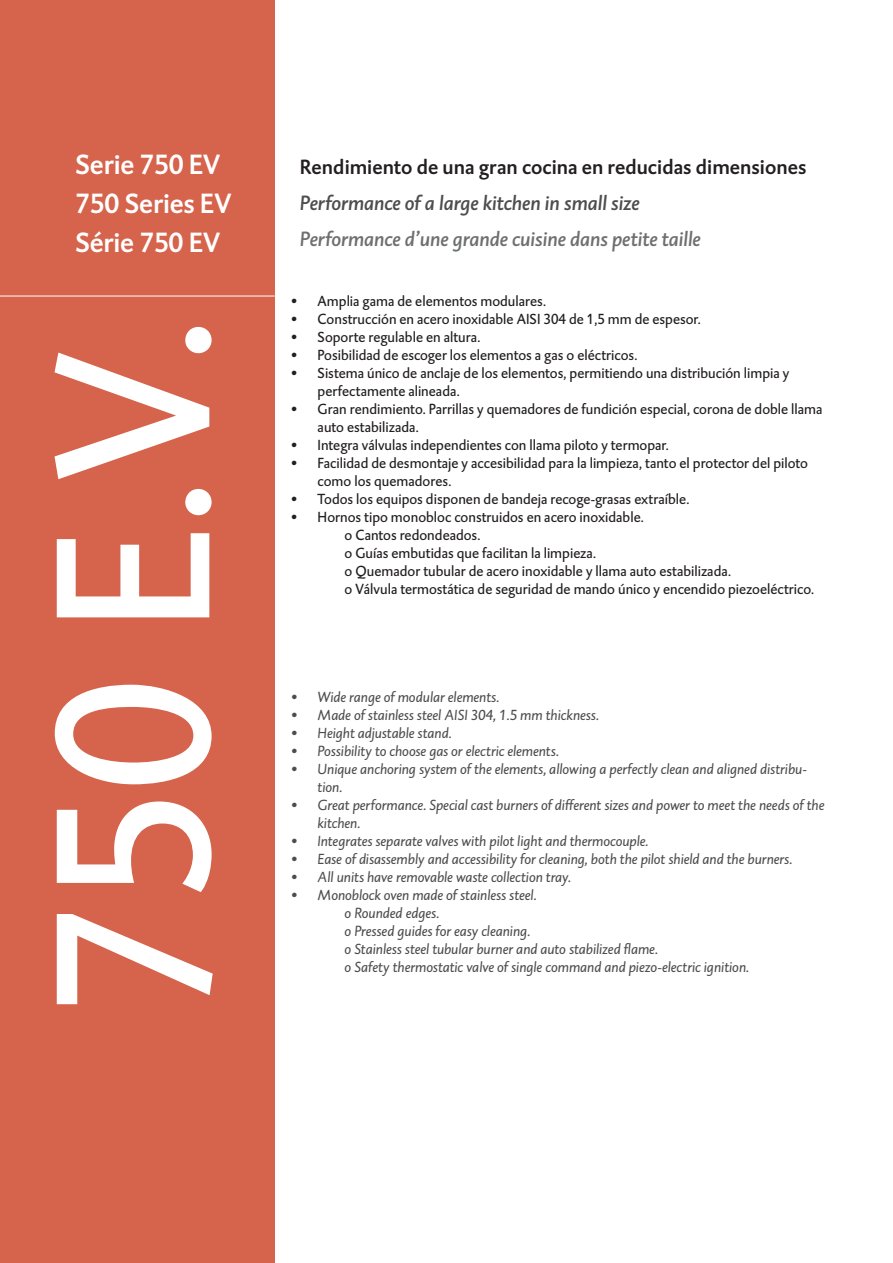
<style>
.page{position:relative;width:893px;height:1263px;background:#fff}
.page>*{position:absolute;margin:0;border:0;box-sizing:border-box;transform-origin:0 0}
.t1{font:225px "DTL Caspari T";color:#fff}
.t2{font:500 28.5px/39px "DTL Caspari T";letter-spacing:-.01em;color:#fff}
.t3{font:500 21px "DTL Caspari T";color:#231f20}
.t4{font:italic 500 21px "DTL Caspari T";letter-spacing:-.005em;color:#6d6f71}
.t5{font:italic 500 21px "DTL Caspari T";letter-spacing:-.005em;color:#4d4d4f}
.t6{font:15px/18px "DTL Caspari T";color:#231f20}
.t7{font:italic 15px/18px "DTL Caspari T";letter-spacing:-.005em;color:#4d4d4f}
</style>
<div class="page">
<div style="left:0;top:0;width:274px;height:1263px;background:#d6634b"></div>
<hr style="left:0;top:296px;width:275px;height:1px;background:#fff">
<h2 class="t2" style="left:75px;top:144px;width:158px">Serie 750 EV<br>750 Series EV<br>Série 750 EV</h2>
<h1 class="t1" style="left:-2px;top:1016px;width:699px;rotate:-90deg">750 E.V.</h1>
<h3 class="t3" style="left:300px;top:154px;width:508px">Rendimiento de una gran cocina en reducidas dimensiones</h3>
<h3 class="t5" style="left:300px;top:190px;width:341px">Performance of a large kitchen in small size</h3>
<h3 class="t4" style="left:300px;top:226px;width:402px">Performance d’une grande cuisine dans petite taille</h3>
<p class="t6" style="left:291px;top:292px;width:257px">• Amplia gama de elementos modulares.</p>
<p class="t6" style="left:291px;top:310px;width:412px">• Construcción en acero inoxidable AISI 304 de 1,5 mm de espesor.</p>
<p class="t6" style="left:291px;top:328px;width:191px">• Soporte regulable en altura.</p>
<p class="t6" style="left:291px;top:346px;width:348px">• Posibilidad de escoger los elementos a gas o eléctricos.</p>
<p class="t6" style="left:318px;top:364px;width:473px;text-indent:-27px">• Sistema único de anclaje de los elementos, permitiendo una distribución limpia y perfectamente alineada.</p>
<p class="t6" style="left:318px;top:400px;width:506px;text-indent:-27px">• Gran rendimiento. Parrillas y quemadores de fundición especial, corona de doble llama auto estabilizada.</p>
<p class="t6" style="left:291px;top:436px;width:380px">• Integra válvulas independientes con llama piloto y termopar.</p>
<p class="t6" style="left:318px;top:454px;width:492px;text-indent:-27px">• Facilidad de desmontaje y accesibilidad para la limpieza, tanto el protector del piloto como los quemadores.</p>
<p class="t6" style="left:291px;top:490px;width:400px">• Todos los equipos disponen de bandeja recoge-grasas extraíble.</p>
<p class="t6" style="left:345px;top:508px;width:471px;text-indent:-54px">• Hornos tipo monobloc construidos en acero inoxidable.<br>o Cantos redondeados.<br>o Guías embutidas que facilitan la limpieza.<br>o Quemador tubular de acero inoxidable y llama auto estabilizada.<br>o Válvula termostática de seguridad de mando único y encendido piezoeléctrico.</p>
<p class="t7" style="left:291px;top:688px;width:210px">• Wide range of modular elements.</p>
<p class="t7" style="left:291px;top:706px;width:310px">• Made of stainless steel AISI 304, 1.5 mm thickness.</p>
<p class="t7" style="left:291px;top:724px;width:163px">• Height adjustable stand.</p>
<p class="t7" style="left:291px;top:742px;width:270px">• Possibility to choose gas or electric elements.</p>
<p class="t7" style="left:318px;top:760px;width:491px;text-indent:-27px">• Unique anchoring system of the elements, allowing a perfectly clean and aligned distribu&shy;tion.</p>
<p class="t7" style="left:318px;top:796px;width:508px;text-indent:-27px">• Great performance. Special cast burners of different sizes and power to meet the needs of the kitchen.</p>
<p class="t7" style="left:291px;top:832px;width:359px">• Integrates separate valves with pilot light and thermocouple.</p>
<p class="t7" style="left:291px;top:850px;width:503px">• Ease of disassembly and accessibility for cleaning, both the pilot shield and the burners.</p>
<p class="t7" style="left:291px;top:868px;width:282px">• All units have removable waste collection tray.</p>
<p class="t7" style="left:345px;top:886px;width:406px;text-indent:-54px">• Monoblock oven made of stainless steel.<br>o Rounded edges.<br>o Pressed guides for easy cleaning.<br>o Stainless steel tubular burner and auto stabilized flame.<br>o Safety thermostatic valve of single command and piezo-electric ignition.</p>
</div>
